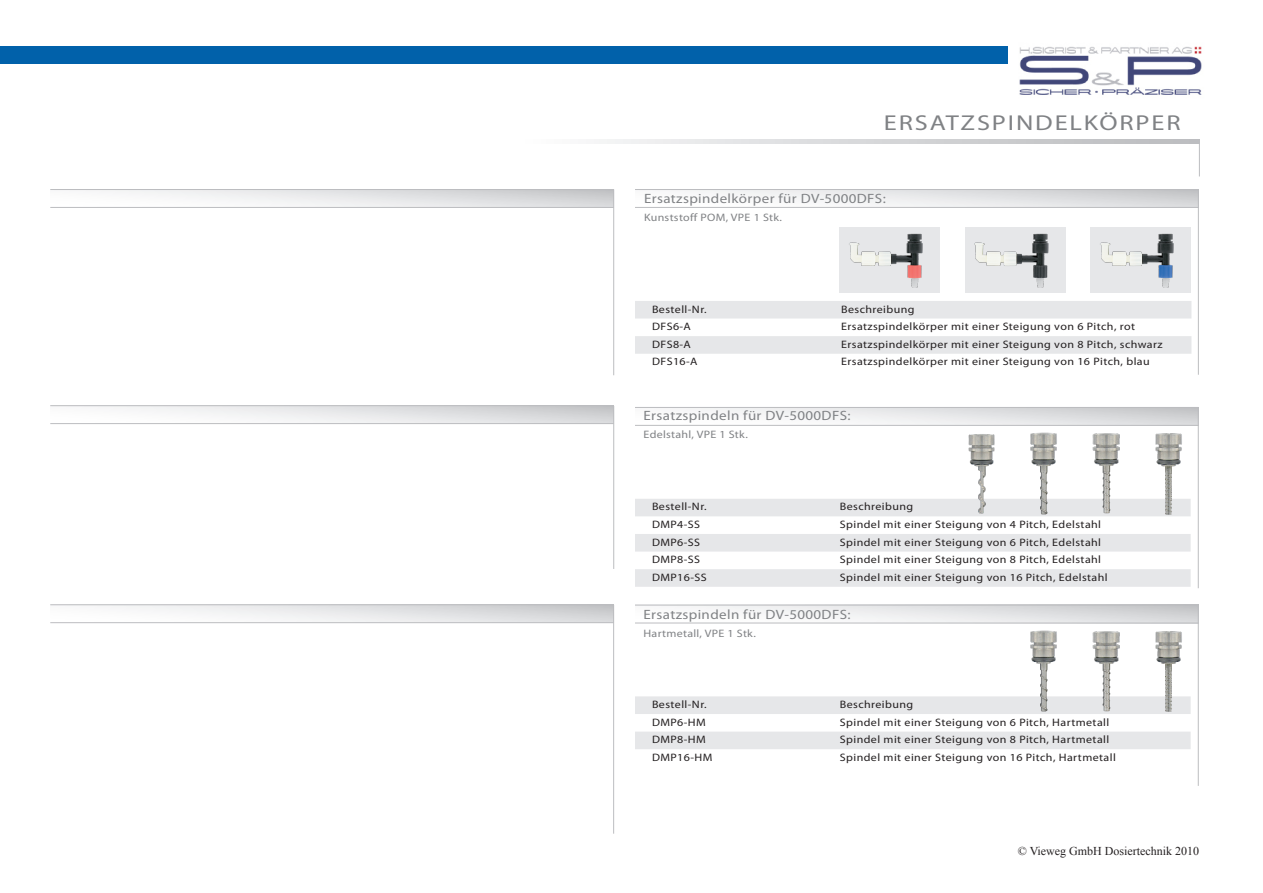
<style>
.page{position:relative;width:1263px;height:893px;background:#fff}
.page>*{position:absolute;margin:0;border:0;box-sizing:border-box;transform-origin:0 0}
.Überschrift1{font:21.6px "Myriad Pro";letter-spacing:.07em;color:#808285;scale:1.22 1}
.Überschrift_1_klein{font:13.5px "Myriad Pro";letter-spacing:.025em;color:#808285;scale:1.11 1}
.t1{font:12px "Times New Roman";color:#231f20}
.t2{font:10.8px "Myriad Pro";letter-spacing:.035em;color:#231f20;scale:1.11 1}
.t3{font:10.8px "Myriad Pro";letter-spacing:.025em;color:#808285;scale:1.11 1}
</style>
<div class="page">
<img style="left:1019px;top:46px;width:183px;height:49px">
<div style="left:0;top:47px;width:1007px;height:17px;background:#0161aa"></div>
<hr style="left:1199px;top:139px;width:1px;height:37px;background:#bcbdc0">
<svg style="left:599px;top:139px;width:600px;height:5px"></svg>
<div style="left:635px;top:189px;width:563px;height:18px;background:linear-gradient(to right,#fff,#d1d3d5)"></div>
<div style="left:50px;top:405px;width:563px;height:19px;background:linear-gradient(to right,#fff,#d1d2d5)"></div>
<div style="left:50px;top:189px;width:563px;height:18px;background:linear-gradient(to right,#fff,#d1d3d5)"></div>
<hr style="left:50px;top:189px;width:564px;height:1px;background:#bcbdc0">
<hr style="left:50px;top:207px;width:564px;height:1px;background:#bcbdc0">
<div style="left:50px;top:604px;width:563px;height:19px;background:linear-gradient(to right,#fff,#d1d2d4)"></div>
<hr style="left:50px;top:604px;width:564px;height:1px;background:#bcbdc0">
<hr style="left:50px;top:622px;width:564px;height:1px;background:#bcbdc0">
<hr style="left:635px;top:189px;width:563px;height:1px;background:#bcbdc0">
<svg style="left:635px;top:301px;width:556px;height:53px"></svg>
<hr style="left:635px;top:207px;width:563px;height:1px;background:#bcbdc0">
<hr style="left:1198px;top:189px;width:1px;height:186px;background:#bcbdc0">
<svg style="left:635px;top:499px;width:556px;height:88px;fill:#e6e7e9"></svg>
<svg style="left:635px;top:696px;width:556px;height:53px"></svg>
<div style="left:635px;top:407px;width:563px;height:18px;background:linear-gradient(to right,#fff,#d1d3d5)"></div>
<div style="left:635px;top:605px;width:563px;height:18px;background:linear-gradient(to right,#fff,#d2d3d6)"></div>
<hr style="left:635px;top:425px;width:563px;height:1px;background:#bcbdc0">
<hr style="left:635px;top:623px;width:563px;height:1px;background:#bcbdc0">
<hr style="left:1198px;top:407px;width:1px;height:181px;background:#bcbdc0">
<hr style="left:1198px;top:605px;width:1px;height:181px;background:#bcbdc0">
<hr style="left:50px;top:405px;width:564px;height:1px;background:#bcbdc0">
<hr style="left:50px;top:423px;width:564px;height:1px;background:#bcbdc0">
<hr style="left:613px;top:406px;width:1px;height:163px;background:#bcbdc0">
<hr style="left:613px;top:189px;width:1px;height:186px;background:#bcbdc0">
<hr style="left:613px;top:605px;width:1px;height:229px;background:#bcbdc0">
<hr style="left:635px;top:407px;width:563px;height:1px;background:#bcbdc0">
<hr style="left:635px;top:605px;width:563px;height:1px;background:#bcbdc0">
<img style="left:839px;top:227px;width:101px;height:66px">
<img style="left:963px;top:434px;width:37px;height:82px">
<img style="left:1026px;top:432px;width:34px;height:85px">
<img style="left:1026px;top:630px;width:34px;height:84px">
<img style="left:1089px;top:433px;width:36px;height:83px">
<img style="left:1089px;top:631px;width:36px;height:83px">
<img style="left:1151px;top:433px;width:35px;height:84px">
<img style="left:1151px;top:631px;width:35px;height:84px">
<img style="left:965px;top:227px;width:100px;height:66px">
<img style="left:1090px;top:227px;width:101px;height:66px">
<p class="Überschrift1" style="left:884px;top:110px;width:245px">ERSATZSPINDELKÖRPER</p>
<p class="Überschrift_1_klein" style="left:644px;top:190px;width:219px">Ersatzspindelkörper für DV-5000DFS:</p>
<p class="t3" style="left:644px;top:211px;width:126px">Kunststoff POM, VPE 1 Stk.</p>
<p class="t2" style="left:652px;top:302px;width:51px">Bestell-Nr.</p>
<p class="t2" style="left:841px;top:302px;width:68px">Beschreibung</p>
<p class="t2" style="left:652px;top:320px;width:37px">DFS6-A</p>
<p class="t2" style="left:841px;top:320px;width:266px">Ersatzspindelkörper mit einer Steigung von 6 Pitch, rot</p>
<p class="t2" style="left:652px;top:337px;width:37px">DFS8-A</p>
<p class="t2" style="left:841px;top:337px;width:291px">Ersatzspindelkörper mit einer Steigung von 8 Pitch, schwarz</p>
<p class="t2" style="left:652px;top:355px;width:43px">DFS16-A</p>
<p class="t2" style="left:841px;top:355px;width:279px">Ersatzspindelkörper mit einer Steigung von 16 Pitch, blau</p>
<p class="Überschrift_1_klein" style="left:643px;top:407px;width:188px">Ersatzspindeln für DV-5000DFS:</p>
<p class="t3" style="left:643px;top:428px;width:95px">Edelstahl, VPE 1 Stk.</p>
<p class="t2" style="left:652px;top:500px;width:51px">Bestell-Nr.</p>
<p class="t2" style="left:840px;top:500px;width:68px">Beschreibung</p>
<p class="t2" style="left:652px;top:518px;width:45px">DMP4-SS</p>
<p class="t2" style="left:840px;top:518px;width:237px">Spindel mit einer Steigung von 4 Pitch, Edelstahl</p>
<p class="t2" style="left:652px;top:535px;width:45px">DMP6-SS</p>
<p class="t2" style="left:840px;top:535px;width:237px">Spindel mit einer Steigung von 6 Pitch, Edelstahl</p>
<p class="t2" style="left:652px;top:553px;width:45px">DMP8-SS</p>
<p class="t2" style="left:840px;top:553px;width:237px">Spindel mit einer Steigung von 8 Pitch, Edelstahl</p>
<p class="t2" style="left:652px;top:570px;width:51px">DMP16-SS</p>
<p class="t2" style="left:840px;top:570px;width:243px">Spindel mit einer Steigung von 16 Pitch, Edelstahl</p>
<p class="Überschrift_1_klein" style="left:643px;top:606px;width:188px">Ersatzspindeln für DV-5000DFS:</p>
<p class="t3" style="left:643px;top:626px;width:103px">Hartmetall, VPE 1 Stk.</p>
<p class="t2" style="left:652px;top:698px;width:51px">Bestell-Nr.</p>
<p class="t2" style="left:840px;top:698px;width:68px">Beschreibung</p>
<p class="t2" style="left:652px;top:715px;width:50px">DMP6-HM</p>
<p class="t2" style="left:840px;top:715px;width:244px">Spindel mit einer Steigung von 6 Pitch, Hartmetall</p>
<p class="t2" style="left:652px;top:733px;width:50px">DMP8-HM</p>
<p class="t2" style="left:840px;top:733px;width:244px">Spindel mit einer Steigung von 8 Pitch, Hartmetall</p>
<p class="t2" style="left:652px;top:750px;width:56px">DMP16-HM</p>
<p class="t2" style="left:840px;top:750px;width:250px">Spindel mit einer Steigung von 16 Pitch, Hartmetall</p>
<p class="t1" style="left:1018px;top:843px;width:183px">© Vieweg GmbH Dosiertechnik 2010</p>
</div>
